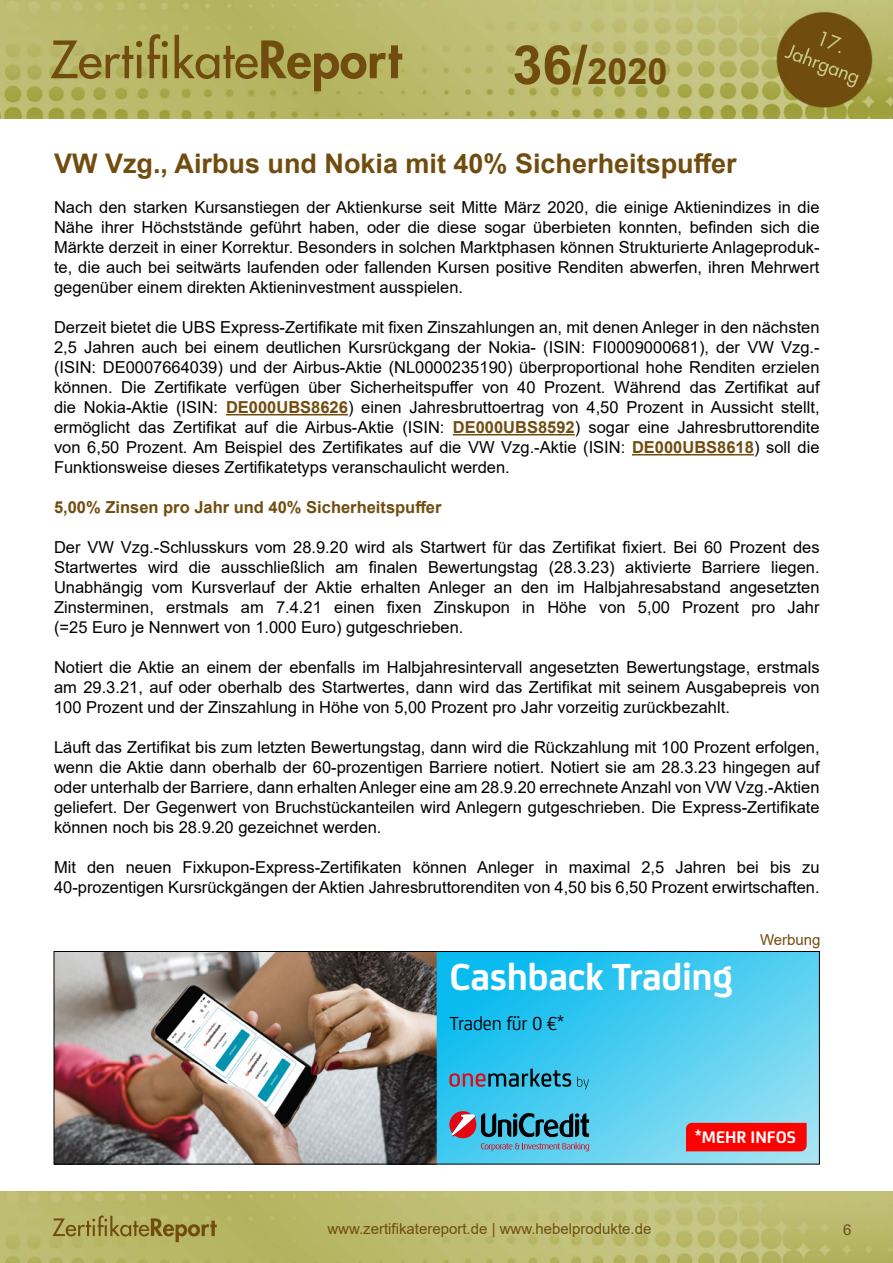
<style>
.page{position:relative;width:893px;height:1263px;background:#fff}
.page>*{position:absolute;margin:0;border:0;box-sizing:border-box;transform-origin:0 0}
.t1{font:700 40.2px "Uni Credit";letter-spacing:-.01em;color:#fff}
.t2{font:700 36px "Arial";color:#704d0f}
.t3{font:700 27px "Arial";color:#704d0f}
.t4{font:20.1px "Uni Credit";letter-spacing:-.01em;color:#000}
.t5{font:700 18px "Uni Credit";color:#fff}
.t6{font:16.5px/20px "Arial";color:#000;text-align:justify}
.t7{font:700 16.5px "Arial";color:#704d0f}
.t8{font:15px "Arial";color:#704d0f}
.s1{font-size:54px}
.s2{font-weight:700;color:#704d0f}
</style>
<div class="page">
<img style="left:0;top:1192px;width:893px;height:71px">
<img style="left:0;top:0;width:893px;height:119px">
<hr style="left:226px;top:414px;width:122px;height:1px;background:#704d0f">
<hr style="left:453px;top:434px;width:122px;height:1px;background:#704d0f">
<hr style="left:632px;top:454px;width:122px;height:1px;background:#704d0f">
<img style="left:56px;top:953px;width:381px;height:209px">
<svg style="left:437px;top:953px;width:381px;height:209px;background:#4acbf0"></svg>
<svg style="left:577px;top:1076px;width:12px;height:13px"></svg>
<svg style="left:449px;top:1068px;width:122px;height:19px;background:#3888a7"></svg>
<svg style="left:449px;top:1111px;width:140px;height:40px;background:#528ba4"></svg>
<div style="left:686px;top:1123px;width:121px;height:28px;background:#f00"></div>
<div style="left:54px;top:951px;width:766px;height:213px;border:1px solid #000"></div>
<h2 class="t2" style="left:512px;top:46px;width:157px"><span class="s1">36/</span>2020</h2>
<h3 class="t3" style="left:54px;top:144px;width:684px">VW Vzg., Airbus und Nokia mit 40% Sicherheitspuffer</h3>
<p class="t6" style="left:54px;top:197px;width:767px">Nach den starken Kursanstiegen der Aktienkurse seit Mitte März 2020, die einige Aktienindizes in die Nähe ihrer Höchststände geführt haben, oder die diese sogar überbieten konnten, befinden sich die Märkte derzeit in einer Korrektur. Besonders in solchen Marktphasen können Strukturierte Anlageproduk&shy;te, die auch bei seitwärts laufenden oder fallenden Kursen positive Renditen abwerfen, ihren Mehrwert gegenüber einem direkten Aktieninvestment ausspielen.</p>
<p class="t6" style="left:54px;top:317px;width:767px">Derzeit bietet die UBS Express-Zertifikate mit fixen Zinszahlungen an, mit denen Anleger in den nächsten 2,5 Jahren auch bei einem deutlichen Kursrückgang der Nokia- (ISIN: FI0009000681), der VW Vzg.- (ISIN: DE0007664039) und der Airbus-Aktie (NL0000235190) überproportional hohe Renditen erzielen können. Die Zertifikate verfügen über Sicherheitspuffer von 40 Prozent. Während das Zertifikat auf die Nokia-Aktie (ISIN: <span class="s2">DE000UBS8626</span>) einen Jahresbruttoertrag von 4,50 Prozent in Aussicht stellt, ermöglicht das Zertifikat auf die Airbus-Aktie (ISIN: <span class="s2">DE000UBS8592</span>) sogar eine Jahresbruttorendite von 6,50 Prozent. Am Beispiel des Zertifikates auf die VW Vzg.-Aktie (ISIN: <span class="s2">DE000UBS8618</span>) soll die Funktionsweise dieses Zertifikatetyps veranschaulicht werden.</p>
<p class="t7" style="left:54px;top:496px;width:389px">5,00% Zinsen pro Jahr und 40% Sicherheitspuffer</p>
<p class="t6" style="left:54px;top:537px;width:767px">Der VW Vzg.-Schlusskurs vom 28.9.20 wird als Startwert für das Zertifikat fixiert. Bei 60 Prozent des Startwertes wird die ausschließlich am finalen Bewertungstag (28.3.23) aktivierte Barriere liegen.<br>Unabhängig vom Kursverlauf der Aktie erhalten Anleger an den im Halbjahresabstand angesetzten Zinsterminen, erstmals am 7.4.21 einen fixen Zinskupon in Höhe von 5,00 Prozent pro Jahr (=25 Euro je Nennwert von 1.000 Euro) gutgeschrieben.</p>
<p class="t6" style="left:54px;top:657px;width:767px">Notiert die Aktie an einem der ebenfalls im Halbjahresintervall angesetzten Bewertungstage, erstmals am 29.3.21, auf oder oberhalb des Startwertes, dann wird das Zertifikat mit seinem Ausgabepreis von 100 Prozent und der Zinszahlung in Höhe von 5,00 Prozent pro Jahr vorzeitig zurückbezahlt.</p>
<p class="t6" style="left:54px;top:737px;width:767px">Läuft das Zertifikat bis zum letzten Bewertungstag, dann wird die Rückzahlung mit 100 Prozent erfolgen, wenn die Aktie dann oberhalb der 60-prozentigen Barriere notiert. Notiert sie am 28.3.23 hingegen auf oder unterhalb der Barriere, dann erhalten Anleger eine am 28.9.20 errechnete Anzahl von VW Vzg.-Aktien geliefert. Der Gegenwert von Bruchstückanteilen wird Anlegern gutgeschrieben. Die Express-Zertifikate können noch bis 28.9.20 gezeichnet werden.</p>
<p class="t6" style="left:54px;top:857px;width:767px">Mit den neuen Fixkupon-Express-Zertifikaten können Anleger in maximal 2,5 Jahren bei bis zu<br>40-prozentigen Kursrückgängen der Aktien Jahresbruttorenditen von 4,50 bis 6,50 Prozent erwirtschaften.</p>
<h1 class="t1" style="left:449px;top:947px;width:285px">Cashback Trading</h1>
<p class="t4" style="left:449px;top:1009px;width:116px">Traden für 0 €*</p>
<p class="t8" style="left:760px;top:930px;width:62px">Werbung</p>
<p class="t8" style="left:327px;top:1218px;width:326px">www.zertifikatereport.de | www.hebelprodukte.de</p>
<p class="t5" style="left:695px;top:1124px;width:102px">*MEHR INFOS</p>
<p class="t8" style="left:843px;top:1219px;width:10px">6</p>
</div>
